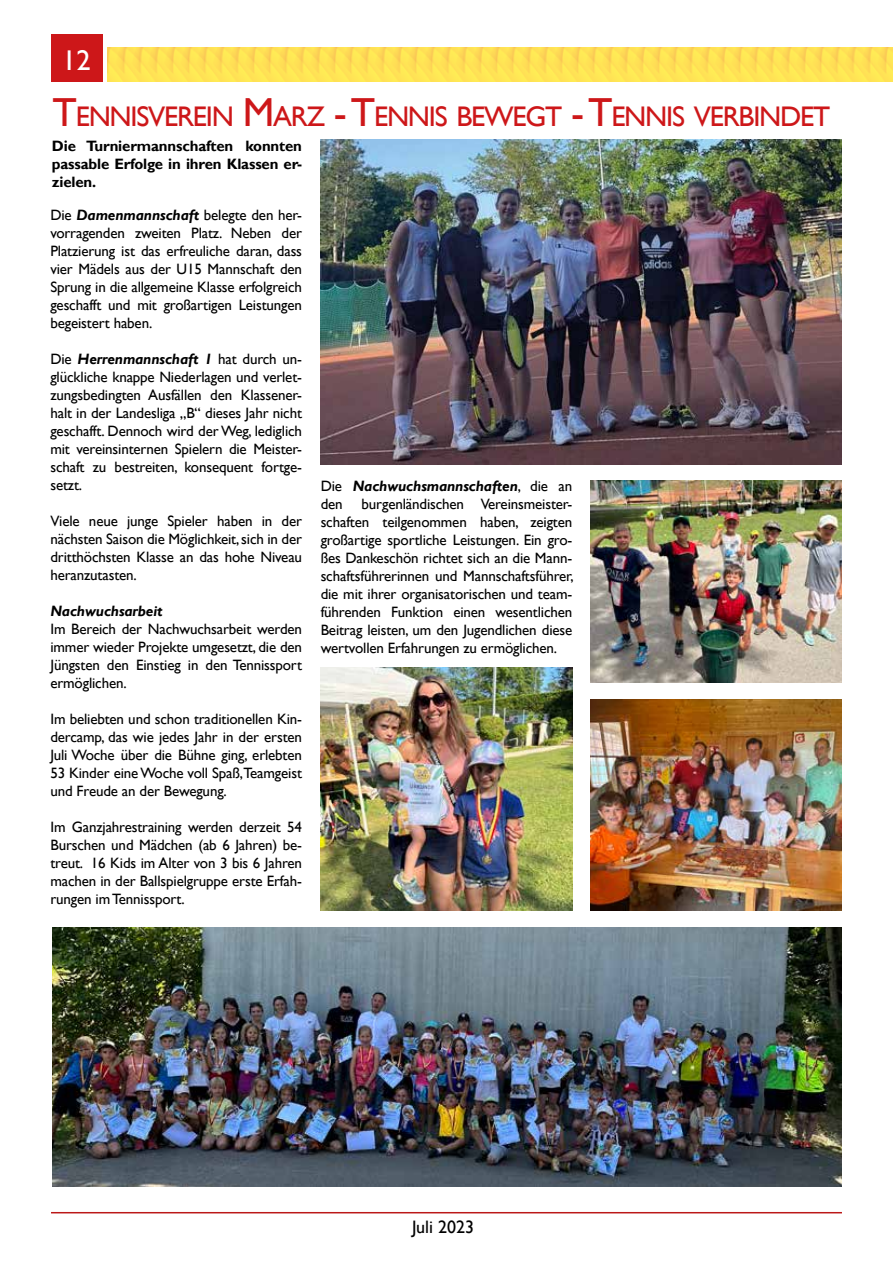
<style>
.page{position:relative;width:893px;height:1263px;background:#fff}
.page>*{position:absolute;margin:0;border:0;box-sizing:border-box;transform-origin:0 0}
.t1{font:28.5px "Gill Sans";color:#fff}
.t2{font:28.35px "Gill Sans";letter-spacing:-.045em;color:#cd1719}
.t3{font:18px "Gill Sans";color:#000}
.t4{font:15px/18px "Gill Sans";letter-spacing:-.01em;color:#000;text-align:justify}
.t5{font:700 15px/18px "Gill Sans";letter-spacing:-.01em;color:#000;text-align:justify}
.t6{font:italic 700 15px/18px "Gill Sans";letter-spacing:-.01em;color:#000}
.s1{font-size:40.5px}
.s2{font-weight:700;font-style:italic}
.s3{font-weight:400;font-style:normal}
</style>
<div class="page">
<hr style="left:51px;top:1212px;width:791px;height:1px;background:#bb1818">
<div style="left:51px;top:34px;width:51px;height:47px;background:#cd1719"></div>
<img style="left:107px;top:48px;width:786px;height:34px">
<img style="left:321px;top:139px;width:521px;height:326px">
<img style="left:53px;top:927px;width:789px;height:259px">
<img style="left:590px;top:699px;width:252px;height:211px">
<img style="left:590px;top:480px;width:252px;height:203px">
<img style="left:321px;top:668px;width:251px;height:242px">
<h1 class="t1" style="left:62px;top:44px;width:30px">12</h1>
<h2 class="t2" style="left:53px;top:100px;width:779px"><span class="s1">T</span>ENNISVEREIN <span class="s1">M</span>ARZ <span class="s1">- T</span>ENNIS BEWEGT <span class="s1">- T</span>ENNIS VERBINDET</h2>
<p class="t5" style="left:52px;top:137px;width:252px">Die Turniermannschaften konnten passable Erfolge in ihren Klassen er&shy;zielen.</p>
<p class="t4" style="left:50px;top:207px;width:253px">Die <span class="s2">Damenmannschaft</span> belegte den her&shy;vorragenden zweiten Platz. Neben der Platzierung ist das erfreuliche daran, dass vier Mädels aus der U15 Mannschaft den Sprung in die allgemeine Klasse erfolgreich geschafft und mit großartigen Leistungen begeistert haben.</p>
<p class="t4" style="left:50px;top:351px;width:253px">Die <span class="s2">Herrenmannschaft 1</span> hat durch un&shy;glückliche knappe Niederlagen und verlet&shy;zungsbedingten Ausfällen den Klassener&shy;halt in der Landesliga „B“ dieses Jahr nicht geschafft. Dennoch wird der Weg, lediglich mit vereinsinternen Spielern die Meister&shy;schaft zu bestreiten, konsequent fortge&shy;setzt.</p>
<p class="t4" style="left:50px;top:513px;width:253px">Viele neue junge Spieler haben in der nächsten Saison die Möglichkeit, sich in der dritthöchsten Klasse an das hohe Niveau heranzutasten.</p>
<p class="t6" style="left:50px;top:603px;width:114px">Nachwuchsarbeit</p>
<p class="t4" style="left:50px;top:621px;width:253px">Im Bereich der Nachwuchsarbeit werden immer wieder Projekte umgesetzt, die den Jüngsten den Einstieg in den Tennissport ermöglichen.</p>
<p class="t4" style="left:50px;top:711px;width:253px">Im beliebten und schon traditionellen Kin&shy;dercamp, das wie jedes Jahr in der ersten Juli Woche über die Bühne ging, erlebten 53 Kinder eine Woche voll Spaß,Teamgeist und Freude an der Bewegung.</p>
<p class="t4" style="left:50px;top:819px;width:253px">Im Ganzjahrestraining werden derzeit 54<br>Burschen und Mädchen (ab 6 Jahren) be&shy;treut. 16 Kids im Alter von 3 bis 6 Jahren machen in der Ballspielgruppe erste Erfah&shy;rungen im Tennissport.</p>
<p class="t6" style="left:321px;top:477px;width:253px"><span class="s3">Die</span> Nachwuchsmannschaften<span class="s3">, die an den</span></p>
<p class="t4" style="left:321px;top:495px;width:255px;text-indent:41px">burgenländischen Vereinsmeister&shy;schaften teilgenommen haben, zeigten großartige sportliche Leistungen. Ein gro&shy;ßes Dankeschön richtet sich an die Mann&shy;schaftsführerinnen und Mannschaftsführer, die mit ihrer organisatorischen und team&shy;führenden Funktion einen wesentlichen Beitrag leisten, um den Jugendlichen diese wertvollen Erfahrungen zu ermöglichen.</p>
<p class="t3" style="left:412px;top:1216px;width:64px">Juli 2023</p>
</div>
